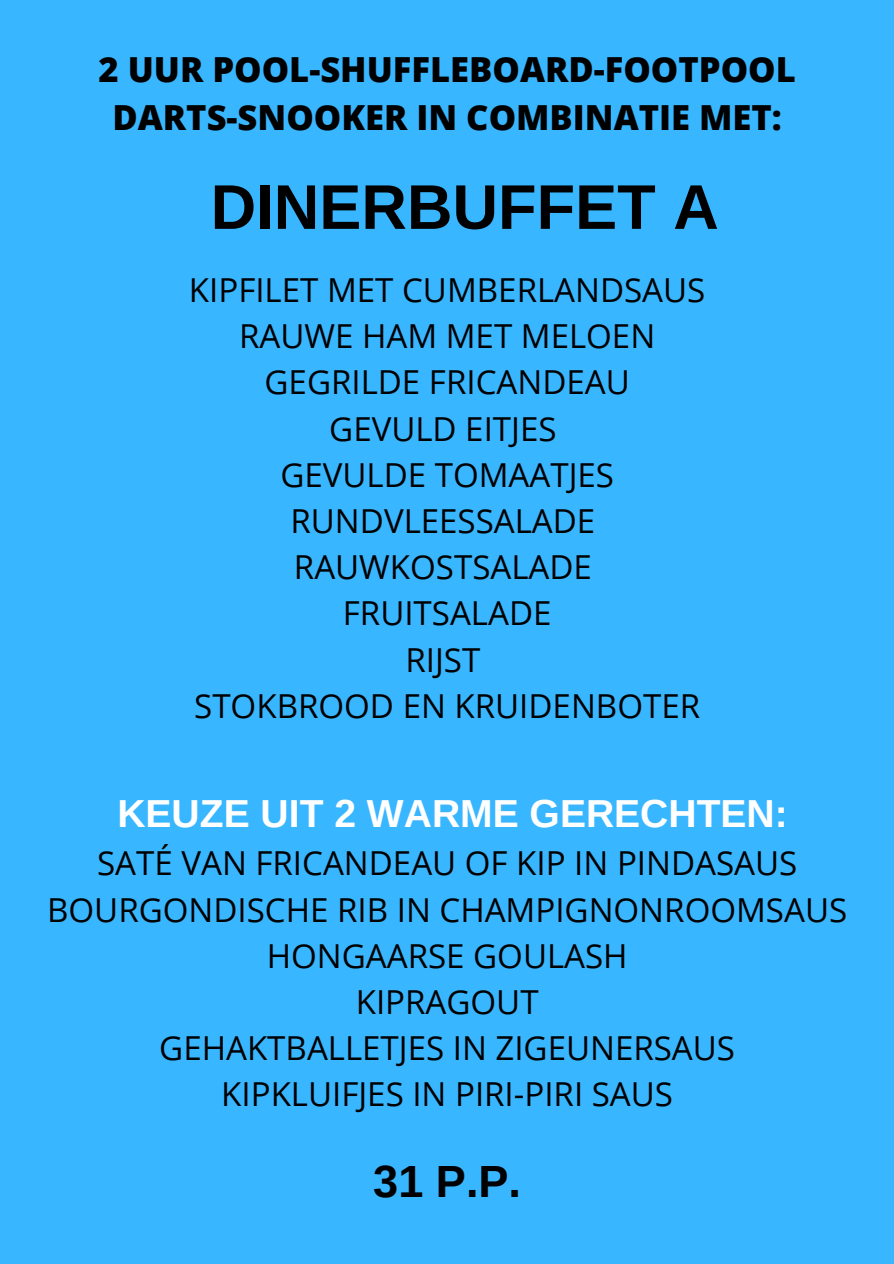
<style>
.page{position:relative;width:894px;height:1264px;background:#fff}
.page>*{position:absolute;margin:0;border:0;box-sizing:border-box;transform-origin:0 0}
.t1{font:700 63px "Arimo";color:#000}
.t2{font:700 45px "Arimo";color:#000}
.t3{font:700 39px "Arimo";color:#fff}
.t4{font:800 34.5px/47.2px "Open Sans";color:#000;text-align:center}
.t5{font:33px/46.2px "Open Sans";color:#000;text-align:center}
</style>
<div class="page">
<div style="left:0;top:0;width:893px;height:1263px;background:#38b6ff"></div>
<p class="t4" style="left:98px;top:45px;width:698px">2 UUR POOL-SHUFFLEBOARD-FOOTPOOL<br>DARTS-SNOOKER IN COMBINATIE MET:</p>
<h1 class="t1" style="left:210px;top:172px;width:509px">DINERBUFFET A</h1>
<p class="t5" style="left:189px;top:266px;width:518px">KIPFILET MET CUMBERLANDSAUS<br>RAUWE HAM MET MELOEN<br>GEGRILDE FRICANDEAU<br>GEVULD EITJES<br>GEVULDE TOMAATJES<br>RUNDVLEESSALADE<br>RAUWKOSTSALADE<br>FRUITSALADE<br>RIJST<br>STOKBROOD EN KRUIDENBOTER</p>
<p class="t3" style="left:117px;top:791px;width:671px">KEUZE UIT 2 WARME GERECHTEN:</p>
<p class="t5" style="left:47px;top:839px;width:801px">SATÉ VAN FRICANDEAU OF KIP IN PINDASAUS<br>BOURGONDISCHE RIB IN CHAMPIGNONROOMSAUS<br>HONGAARSE GOULASH<br>KIPRAGOUT<br>GEHAKTBALLETJES IN ZIGEUNERSAUS<br>KIPKLUIFJES IN PIRI-PIRI SAUS</p>
<h2 class="t2" style="left:373px;top:1155px;width:149px">31 P.P.</h2>
</div>
